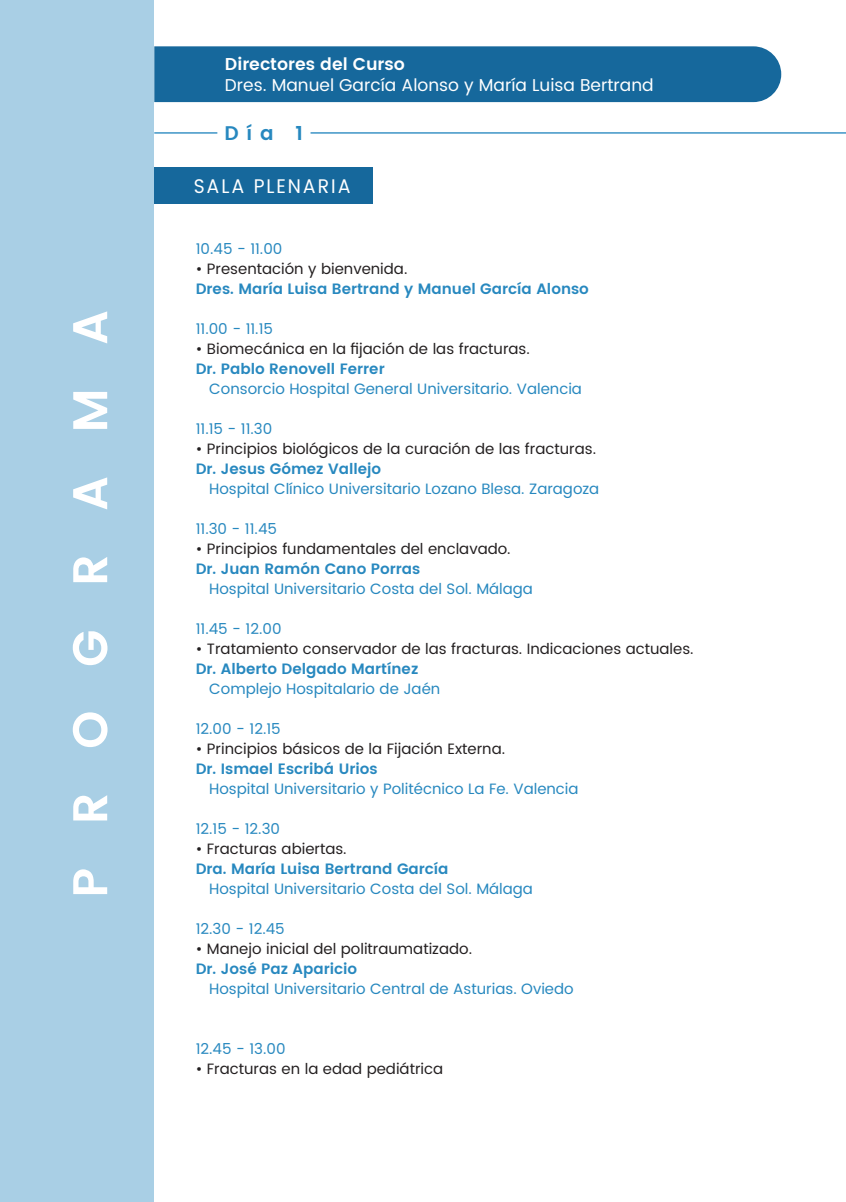
<style>
.page{position:relative;width:846px;height:1202px;background:#fff}
.page>*{position:absolute;margin:0;border:0;box-sizing:border-box;transform-origin:0 0}
.t1{font:19.8px "Poppins";letter-spacing:.1em;color:#fff;scale:.95 1}
.t2{font:600 19.8px "Poppins";color:#2788bf}
.t3{font:17.2px "Poppins";color:#fff}
.t4{font:600 17.2px "Poppins";color:#fff}
.t5{font:15px "Poppins";color:#2788bf}
.t6{font:15px "Poppins";color:#231f20}
.t7{font:600 15px "Poppins";color:#2788bf}
</style>
<div class="page">
<div style="left:0;top:0;width:154px;height:1202px;background:#a9cfe5"></div>
<div style="left:154px;top:167px;width:219px;height:37px;background:#16689c"></div>
<div style="left:154px;top:46px;width:627px;height:56px;background:#16689c"></div>
<hr style="left:310px;top:132px;width:535px;height:2px;background:#2788bf">
<hr style="left:154px;top:132px;width:63px;height:2px;background:#2788bf">
<svg style="left:73px;top:869px;width:34px;height:25px"></svg>
<svg style="left:73px;top:795px;width:34px;height:25px"></svg>
<svg style="left:73px;top:712px;width:34px;height:35px"></svg>
<svg style="left:73px;top:631px;width:34px;height:34px"></svg>
<svg style="left:73px;top:557px;width:34px;height:25px"></svg>
<svg style="left:73px;top:477px;width:34px;height:32px"></svg>
<svg style="left:73px;top:392px;width:34px;height:37px"></svg>
<svg style="left:73px;top:311px;width:34px;height:32px"></svg>
<p class="t4" style="left:225px;top:51px;width:181px">Directores del Curso</p>
<p class="t3" style="left:225px;top:73px;width:430px">Dres. Manuel García Alonso y María Luisa Bertrand</p>
<h1 class="t2" style="left:224px;top:119px;width:80px">Día 1</h1>
<h1 class="t1" style="left:194px;top:172px;width:167px">SALA PLENARIA</h1>
<p class="t5" style="left:196px;top:238px;width:88px">10.45 - 11.00</p>
<p class="t6" style="left:196px;top:258px;width:213px">• Presentación y bienvenida.</p>
<p class="t7" style="left:196px;top:277px;width:395px">Dres. María Luisa Bertrand y Manuel García Alonso</p>
<p class="t5" style="left:196px;top:318px;width:79px">11.00 - 11.15</p>
<p class="t6" style="left:196px;top:338px;width:335px">• Biomecánica en la fijación de las fracturas.</p>
<p class="t7" style="left:196px;top:357px;width:190px">Dr. Pablo Renovell Ferrer</p>
<p class="t5" style="left:209px;top:378px;width:374px">Consorcio Hospital General Universitario. Valencia</p>
<p class="t5" style="left:196px;top:418px;width:78px">11.15 - 11.30</p>
<p class="t6" style="left:196px;top:438px;width:402px">• Principios biológicos de la curación de las fracturas.</p>
<p class="t7" style="left:196px;top:457px;width:187px">Dr. Jesus Gómez Vallejo</p>
<p class="t5" style="left:209px;top:478px;width:391px">Hospital Clínico Universitario Lozano Blesa. Zaragoza</p>
<p class="t5" style="left:196px;top:518px;width:83px">11.30 - 11.45</p>
<p class="t6" style="left:196px;top:538px;width:316px">• Principios fundamentales del enclavado.</p>
<p class="t7" style="left:196px;top:557px;width:226px">Dr. Juan Ramón Cano Porras</p>
<p class="t5" style="left:209px;top:578px;width:325px">Hospital Universitario Costa del Sol. Málaga</p>
<p class="t5" style="left:196px;top:618px;width:87px">11.45 - 12.00</p>
<p class="t6" style="left:196px;top:638px;width:499px">• Tratamiento conservador de las fracturas. Indicaciones actuales.</p>
<p class="t7" style="left:196px;top:657px;width:224px">Dr. Alberto Delgado Martínez</p>
<p class="t5" style="left:209px;top:678px;width:232px">Complejo Hospitalario de Jaén</p>
<p class="t5" style="left:196px;top:718px;width:86px">12.00 - 12.15</p>
<p class="t6" style="left:196px;top:738px;width:311px">• Principios básicos de la Fijación Externa.</p>
<p class="t7" style="left:196px;top:757px;width:183px">Dr. Ismael Escribá Urios</p>
<p class="t5" style="left:209px;top:778px;width:371px">Hospital Universitario y Politécnico La Fe. Valencia</p>
<p class="t5" style="left:196px;top:818px;width:86px">12.15 - 12.30</p>
<p class="t6" style="left:196px;top:838px;width:152px">• Fracturas abiertas.</p>
<p class="t7" style="left:196px;top:857px;width:254px">Dra. María Luisa Bertrand García</p>
<p class="t5" style="left:209px;top:877px;width:325px">Hospital Universitario Costa del Sol. Málaga</p>
<p class="t5" style="left:196px;top:917px;width:90px">12.30 - 12.45</p>
<p class="t6" style="left:196px;top:937px;width:278px">• Manejo inicial del politraumatizado.</p>
<p class="t7" style="left:196px;top:957px;width:163px">Dr. José Paz Aparicio</p>
<p class="t5" style="left:209px;top:977px;width:366px">Hospital Universitario Central de Asturias. Oviedo</p>
<p class="t5" style="left:196px;top:1037px;width:91px">12.45 - 13.00</p>
<p class="t6" style="left:196px;top:1057px;width:249px">• Fracturas en la edad pediátrica</p>
</div>
